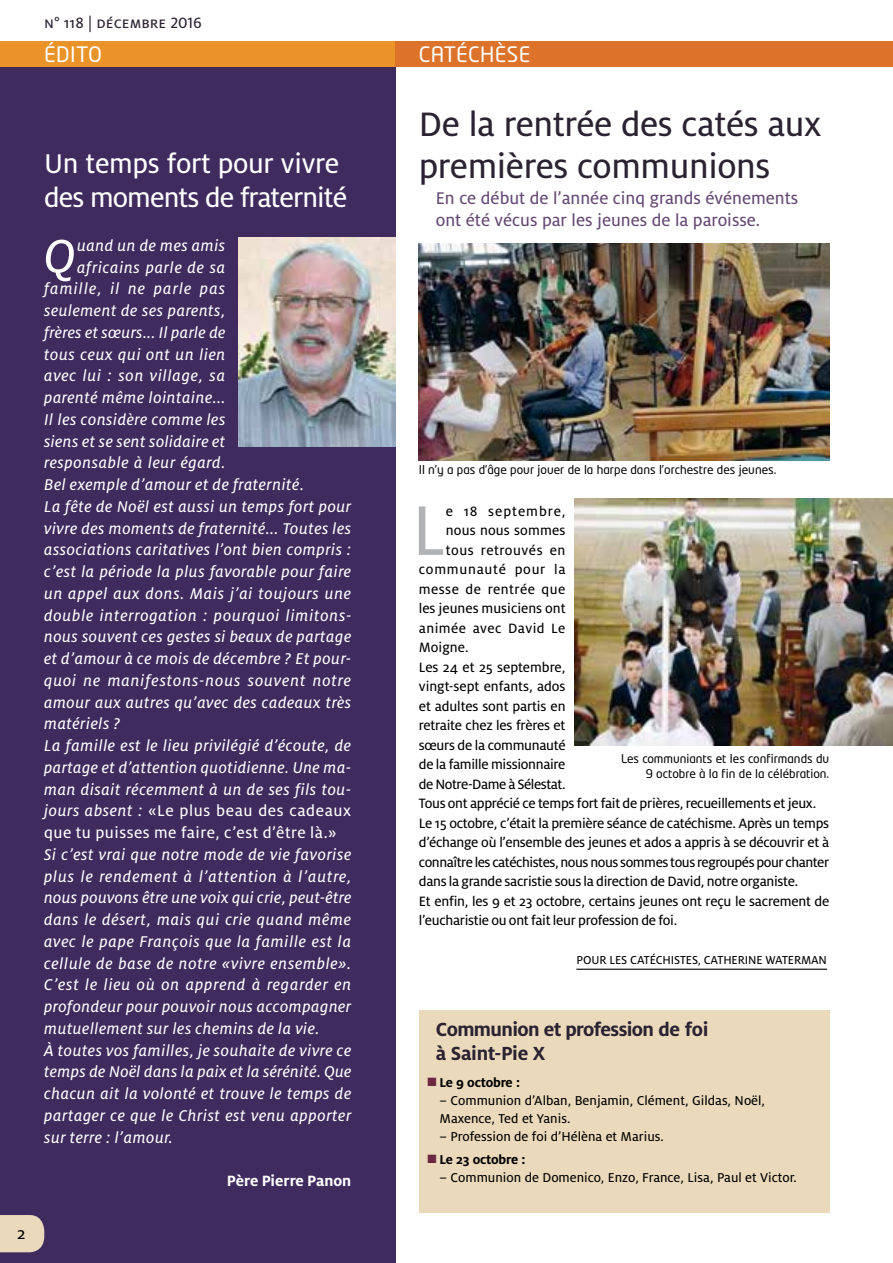
<style>
.page{position:relative;width:893px;height:1263px;background:#fff}
.page>*{position:absolute;margin:0;border:0;box-sizing:border-box;transform-origin:0 0}
.t1{font:77.7px "Milo OT Text";color:#b1b3b4;scale:.95 1}
.t2{font:52.2px "Milo OT Text Ita";color:#fff}
.t3{font:37.5px/42px "Milo OT Text";letter-spacing:-.01em;color:#2b2232}
.t4{font:30px/34.5px "Milo OT Text";letter-spacing:-.01em;color:#fff}
.t5{font:700 21px/24px "Milo OT";letter-spacing:-.03em;color:#2b2232}
.t6{font:21px "Neo Tech";letter-spacing:.02em;color:#fff}
.t7{font:18.75px/21.8px "Milo OT Text";color:#654974}
.t8{font:18px "Milo OT Text";color:#000}
.t9{font:17.25px/21.8px "Milo OT Text Ita";letter-spacing:.03em;color:#fff}
.t10{font:17.25px/21.8px "Milo OT Text";letter-spacing:.03em;color:#fff}
.t11{font:17.25px "Milo OT Text Ita";letter-spacing:.05em;color:#fff}
.t12{font:17.25px "Milo OT Text Ita";letter-spacing:.06em;color:#fff}
.t13{font:16.5px "Milo OT Text";color:#2b2232}
.t14{font:700 16.5px "Milo OT";color:#fff}
.t15{font:15px "Milo OT Text";letter-spacing:-.02em;color:#000}
.t16{font:15px "Milo OT Text";letter-spacing:.03em;color:#000}
.t17{font:15px "Milo OT Text";color:#000}
.t18{font:15px "Milo OT Text";letter-spacing:.05em;color:#000}
.t19{font:15px "Milo OT Text";letter-spacing:.035em;color:#000}
.t20{font:15px "Milo OT Text";letter-spacing:.01em;color:#000}
.t21{font:15px "Milo OT Text";letter-spacing:.065em;color:#000}
.t22{font:14.25px/18px "Milo OT Text";color:#000}
.t23{font:700 14.25px "Milo OT";letter-spacing:-.015em;color:#000}
.t24{font:12.75px "Milo OT Text";letter-spacing:-.01em;color:#000}
.t25{font:12px/15px "Neo Tech";color:#000;text-align:right}
.s1{font-family:"Milo OT Text Ita"}
.s2{color:#6c2841}
</style>
<div class="page">
<div style="left:0;top:65px;width:395px;height:1198px;background:#3f2b5e"></div>
<div style="left:0;top:1215px;width:44px;height:37px;background:#ead9ba"></div>
<div style="left:0;top:41px;width:395px;height:25px;background:#ea9328"></div>
<div style="left:395px;top:41px;width:498px;height:25px;background:#dd722a"></div>
<div style="left:419px;top:1010px;width:410px;height:203px;background:#ead9ba"></div>
<img style="left:574px;top:499px;width:319px;height:246px">
<img style="left:419px;top:243px;width:410px;height:218px">
<hr style="left:576px;top:969px;width:251px;height:1px;background:#000">
<img style="left:238px;top:237px;width:157px;height:210px">
<p class="t13" style="left:44px;top:13px;width:159px">n° 118 | décembre 2016</p>
<p class="t6" style="left:44px;top:41px;width:59px">ÉDITO</p>
<p class="t6" style="left:419px;top:41px;width:113px">CATÉCHÈSE</p>
<h3 class="t4" style="left:44px;top:146px;width:305px">Un temps fort pour vivre des moments de fraternité</h3>
<h2 class="t2" style="left:44px;top:228px;width:33px">Q</h2>
<p class="t9" style="left:77px;top:235px;width:150px">uand un de mes amis</p>
<p class="t9" style="left:77px;top:256px;width:150px">africains parle de sa</p>
<p class="t12" style="left:44px;top:279px;width:183px">famille, il ne parle pas</p>
<p class="t9" style="left:44px;top:300px;width:183px">seulement de ses parents,</p>
<p class="t9" style="left:44px;top:322px;width:183px">frères et sœurs... Il parle de</p>
<p class="t9" style="left:44px;top:343px;width:183px">tous ceux qui ont un lien</p>
<p class="t9" style="left:44px;top:365px;width:183px">avec lui : son village, sa</p>
<p class="t9" style="left:44px;top:387px;width:183px">parenté même lointaine...</p>
<p class="t9" style="left:44px;top:409px;width:183px">Il les considère comme les</p>
<p class="t9" style="left:44px;top:430px;width:183px">siens et se sent solidaire et</p>
<p class="t9" style="left:44px;top:452px;width:183px">responsable à leur égard.</p>
<p class="t9" style="left:44px;top:474px;width:261px">Bel exemple d’amour et de fraternité.</p>
<p class="t9" style="left:44px;top:496px;width:309px">La fête de Noël est aussi un temps fort pour</p>
<p class="t9" style="left:44px;top:517px;width:309px">vivre des moments de fraternité... Toutes les</p>
<p class="t9" style="left:44px;top:539px;width:309px">associations caritatives l’ont bien compris :</p>
<p class="t9" style="left:44px;top:561px;width:309px">c’est la période la plus favorable pour faire</p>
<p class="t9" style="left:44px;top:583px;width:308px">un appel aux dons. Mais j’ai toujours une</p>
<p class="t9" style="left:44px;top:604px;width:309px">double interrogation : pourquoi limitons-</p>
<p class="t9" style="left:44px;top:626px;width:309px">nous souvent ces gestes si beaux de partage</p>
<p class="t9" style="left:44px;top:648px;width:309px">et d’amour à ce mois de décembre ? Et pour-</p>
<p class="t11" style="left:44px;top:671px;width:308px">quoi ne manifestons-nous souvent notre</p>
<p class="t9" style="left:44px;top:691px;width:309px">amour aux autres qu’avec des cadeaux très</p>
<p class="t9" style="left:44px;top:713px;width:78px">matériels ?</p>
<p class="t9" style="left:44px;top:735px;width:309px">La famille est le lieu privilégié d’écoute, de</p>
<p class="t9" style="left:44px;top:757px;width:309px">partage et d’attention quotidienne. Une ma-</p>
<p class="t9" style="left:44px;top:778px;width:309px">man disait récemment à un de ses fils tou-</p>
<p class="t10" style="left:44px;top:800px;width:309px"><span class="s1">jours absent :</span> «Le plus beau des cadeaux que tu puisses me faire, c’est d’être là.»</p>
<p class="t9" style="left:44px;top:844px;width:309px">Si c’est vrai que notre mode de vie favorise plus le rendement à l’attention à l’autre, nous pouvons être une voix qui crie, peut-être dans le désert, mais qui crie quand même avec le pape François que la famille est la cellule de base de notre «vivre ensemble».<br>C’est le lieu où on apprend à regarder en profondeur pour pouvoir nous accompagner mutuellement sur les chemins de la vie.<br>À toutes vos familles, je souhaite de vivre ce temps de Noël dans la paix et la sérénité. Que chacun ait la volonté et trouve le temps de partager ce que le Christ est venu apporter sur terre : l’amour.</p>
<p class="t14" style="left:227px;top:1172px;width:126px">Père Pierre Panon</p>
<p class="t8" style="left:17px;top:1223px;width:10px">2</p>
<h3 class="t3" style="left:419px;top:104px;width:404px">De la rentrée des catés aux premières communions</h3>
<p class="t7" style="left:436px;top:188px;width:364px">En ce début de l’année cinq grands événements ont été vécus par les jeunes de la paroisse.</p>
<p class="t25" style="left:419px;top:461px;width:359px">Il n’y a pas d’âge pour jouer de la harpe dans l’orchestre des jeunes.</p>
<h1 class="t1" style="left:412px;top:488px;width:37px">L</h1>
<p class="t21" style="left:446px;top:503px;width:121px">e 18 septembre,</p>
<p class="t20" style="left:446px;top:522px;width:121px">nous nous sommes</p>
<p class="t19" style="left:446px;top:542px;width:121px">tous retrouvés en</p>
<p class="t18" style="left:419px;top:561px;width:148px">communauté pour la</p>
<p class="t16" style="left:419px;top:581px;width:148px">messe de rentrée que</p>
<p class="t17" style="left:419px;top:600px;width:148px">les jeunes musiciens ont</p>
<p class="t16" style="left:419px;top:620px;width:148px">animée avec David Le</p>
<p class="t15" style="left:419px;top:639px;width:51px">Moigne.</p>
<p class="t15" style="left:419px;top:659px;width:148px">Les 24 et 25 septembre,</p>
<p class="t15" style="left:419px;top:678px;width:148px">vingt-sept enfants, ados</p>
<p class="t15" style="left:419px;top:698px;width:148px">et adultes sont partis en</p>
<p class="t15" style="left:419px;top:717px;width:148px">retraite chez les frères et</p>
<p class="t15" style="left:419px;top:737px;width:148px">sœurs de la communauté</p>
<p class="t15" style="left:419px;top:756px;width:148px">de la famille missionnaire</p>
<p class="t15" style="left:419px;top:776px;width:148px">de Notre-Dame à Sélestat.</p>
<p class="t15" style="left:419px;top:795px;width:399px">Tous ont apprécié ce temps fort fait de prières, recueillements et jeux.</p>
<p class="t15" style="left:419px;top:815px;width:412px">Le 15 octobre, c’était la première séance de catéchisme. Après un temps</p>
<p class="t15" style="left:419px;top:834px;width:412px">d’échange où l’ensemble des jeunes et ados a appris à se découvrir et à</p>
<p class="t15" style="left:419px;top:854px;width:412px">connaître les catéchistes, nous nous sommes tous regroupés pour chanter</p>
<p class="t15" style="left:419px;top:873px;width:381px">dans la grande sacristie sous la direction de David, notre organiste.</p>
<p class="t15" style="left:419px;top:893px;width:412px">Et enfin, les 9 et 23 octobre, certains jeunes ont reçu le sacrement de</p>
<p class="t15" style="left:419px;top:912px;width:260px">l’eucharistie ou ont fait leur profession de foi.</p>
<p class="t24" style="left:577px;top:953px;width:252px">POUR LES CATÉCHISTES, CATHERINE WATERMAN</p>
<p class="t25" style="left:621px;top:751px;width:210px">Les communiants et les confirmands du<br>9 octobre à la fin de la célébration.</p>
<p class="t5" style="left:436px;top:1017px;width:274px">Communion et profession de foi à Saint-Pie X</p>
<p class="t23" style="left:427px;top:1074px;width:94px"><span class="s2">■</span> Le 9 octobre :</p>
<p class="t22" style="left:439px;top:1092px;width:327px">– Communion d’Alban, Benjamin, Clément, Gildas, Noël,<br>Maxence, Ted et Yanis.</p>
<p class="t22" style="left:439px;top:1128px;width:226px">– Profession de foi d’Hélèna et Marius.</p>
<p class="t23" style="left:427px;top:1151px;width:100px"><span class="s2">■</span> Le 23 octobre :</p>
<p class="t22" style="left:439px;top:1169px;width:359px">– Communion de Domenico, Enzo, France, Lisa, Paul et Victor.</p>
</div>
